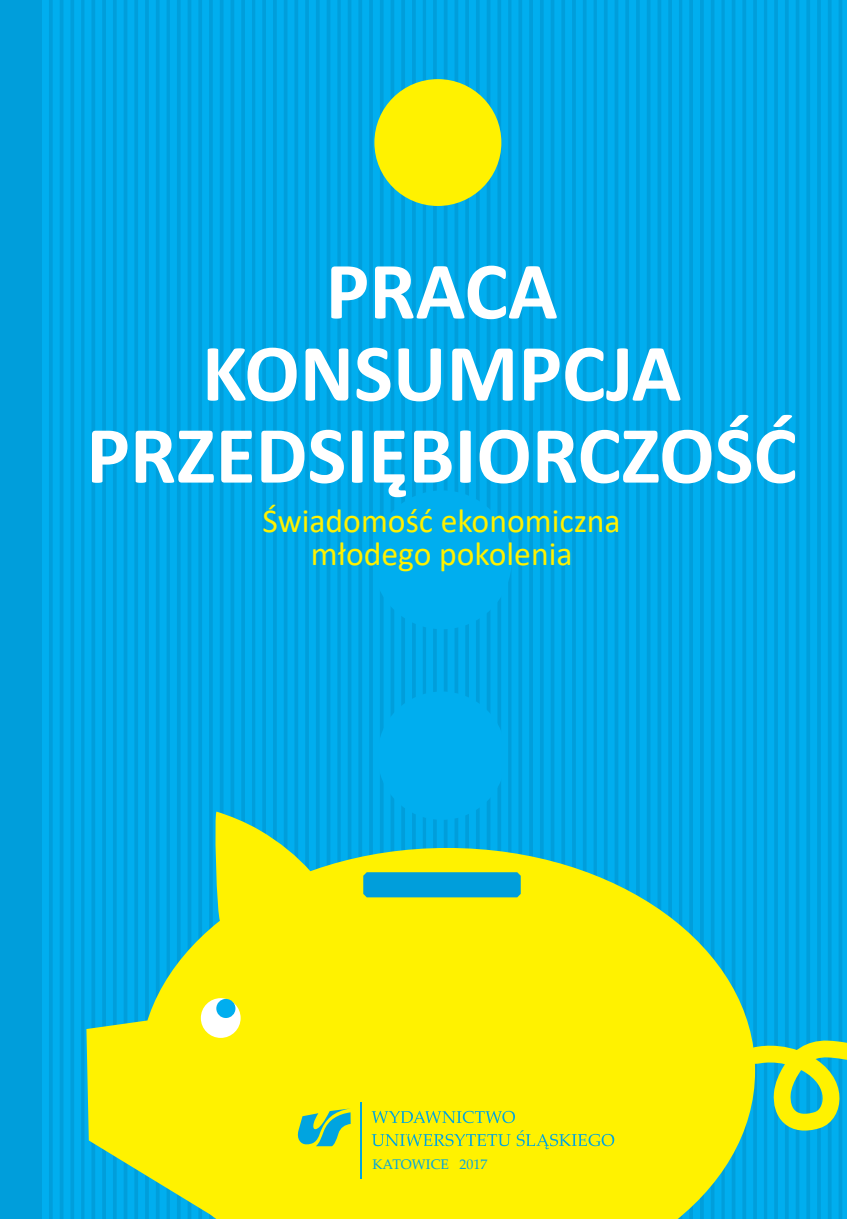
<style>
.page{position:relative;width:847px;height:1219px;background:#fff}
.page>*{position:absolute;margin:0;border:0;box-sizing:border-box;transform-origin:0 0}
.t1{font:700 82.08px/82.1px "Calibri";color:#fff;text-align:center}
.t2{font:33.6px/32.9px "Calibri";color:#fff200;text-align:center}
.t3{font:14px "Palatino Linotype";color:#00a4e0}
</style>
<div class="page">
<div style="left:0;top:0;width:846px;height:1219px;background:#009edb"></div>
<div style="left:42px;top:0;width:7px;height:1219px;background:#00aeef"></div>
<div style="left:53px;top:0;width:7px;height:1219px;background:#00aeef"></div>
<div style="left:63px;top:0;width:7px;height:1219px;background:#00aeef"></div>
<div style="left:74px;top:0;width:7px;height:1219px;background:#00aeef"></div>
<div style="left:84px;top:0;width:7px;height:1219px;background:#00aeef"></div>
<div style="left:95px;top:0;width:7px;height:1219px;background:#00aeef"></div>
<div style="left:106px;top:0;width:7px;height:1219px;background:#00aeef"></div>
<div style="left:117px;top:0;width:7px;height:1219px;background:#00aeef"></div>
<div style="left:127px;top:0;width:7px;height:1219px;background:#00aeef"></div>
<div style="left:138px;top:0;width:7px;height:1219px;background:#00aeef"></div>
<div style="left:149px;top:0;width:7px;height:1219px;background:#00aeef"></div>
<div style="left:159px;top:0;width:7px;height:1219px;background:#00aeef"></div>
<div style="left:170px;top:0;width:7px;height:1219px;background:#00aeef"></div>
<div style="left:180px;top:0;width:7px;height:1219px;background:#00aeef"></div>
<div style="left:191px;top:0;width:7px;height:1219px;background:#00aeef"></div>
<div style="left:202px;top:0;width:7px;height:1219px;background:#00aeef"></div>
<div style="left:213px;top:0;width:7px;height:1219px;background:#00aeef"></div>
<div style="left:223px;top:0;width:7px;height:1219px;background:#00aeef"></div>
<div style="left:234px;top:0;width:7px;height:1219px;background:#00aeef"></div>
<div style="left:245px;top:0;width:7px;height:1219px;background:#00aeef"></div>
<div style="left:255px;top:0;width:7px;height:1219px;background:#00aeef"></div>
<div style="left:266px;top:0;width:7px;height:1219px;background:#00aeef"></div>
<div style="left:277px;top:0;width:7px;height:1219px;background:#00aeef"></div>
<div style="left:287px;top:0;width:7px;height:1219px;background:#00aeef"></div>
<div style="left:298px;top:0;width:7px;height:1219px;background:#00aeef"></div>
<div style="left:309px;top:0;width:7px;height:1219px;background:#00aeef"></div>
<div style="left:319px;top:0;width:7px;height:1219px;background:#00aeef"></div>
<div style="left:330px;top:0;width:7px;height:1219px;background:#00aeef"></div>
<div style="left:340px;top:0;width:7px;height:1219px;background:#00aeef"></div>
<div style="left:351px;top:0;width:7px;height:1219px;background:#00aeef"></div>
<div style="left:362px;top:0;width:7px;height:1219px;background:#00aeef"></div>
<div style="left:383px;top:0;width:7px;height:1219px;background:#00aeef"></div>
<div style="left:394px;top:0;width:7px;height:1219px;background:#00aeef"></div>
<div style="left:405px;top:0;width:7px;height:1219px;background:#00aeef"></div>
<div style="left:415px;top:0;width:7px;height:1219px;background:#00aeef"></div>
<div style="left:426px;top:0;width:7px;height:1219px;background:#00aeef"></div>
<div style="left:436px;top:0;width:7px;height:1219px;background:#00aeef"></div>
<div style="left:447px;top:0;width:7px;height:1219px;background:#00aeef"></div>
<div style="left:458px;top:0;width:7px;height:1219px;background:#00aeef"></div>
<div style="left:469px;top:0;width:7px;height:1219px;background:#00aeef"></div>
<div style="left:479px;top:0;width:7px;height:1219px;background:#00aeef"></div>
<div style="left:490px;top:0;width:7px;height:1219px;background:#00aeef"></div>
<div style="left:501px;top:0;width:7px;height:1219px;background:#00aeef"></div>
<div style="left:511px;top:0;width:7px;height:1219px;background:#00aeef"></div>
<div style="left:522px;top:0;width:7px;height:1219px;background:#00aeef"></div>
<div style="left:532px;top:0;width:7px;height:1219px;background:#00aeef"></div>
<div style="left:543px;top:0;width:7px;height:1219px;background:#00aeef"></div>
<div style="left:554px;top:0;width:7px;height:1219px;background:#00aeef"></div>
<div style="left:565px;top:0;width:7px;height:1219px;background:#00aeef"></div>
<div style="left:575px;top:0;width:7px;height:1219px;background:#00aeef"></div>
<div style="left:586px;top:0;width:7px;height:1219px;background:#00aeef"></div>
<div style="left:596px;top:0;width:7px;height:1219px;background:#00aeef"></div>
<div style="left:607px;top:0;width:7px;height:1219px;background:#00aeef"></div>
<div style="left:618px;top:0;width:7px;height:1219px;background:#00aeef"></div>
<div style="left:628px;top:0;width:7px;height:1219px;background:#00aeef"></div>
<div style="left:639px;top:0;width:7px;height:1219px;background:#00aeef"></div>
<div style="left:650px;top:0;width:7px;height:1219px;background:#00aeef"></div>
<div style="left:661px;top:0;width:7px;height:1219px;background:#00aeef"></div>
<div style="left:671px;top:0;width:7px;height:1219px;background:#00aeef"></div>
<div style="left:682px;top:0;width:7px;height:1219px;background:#00aeef"></div>
<div style="left:692px;top:0;width:7px;height:1219px;background:#00aeef"></div>
<div style="left:703px;top:0;width:7px;height:1219px;background:#00aeef"></div>
<div style="left:714px;top:0;width:7px;height:1219px;background:#00aeef"></div>
<div style="left:373px;top:0;width:7px;height:1219px;background:#00aeef"></div>
<div style="left:724px;top:0;width:7px;height:1219px;background:#00aeef"></div>
<div style="left:735px;top:0;width:7px;height:1219px;background:#00aeef"></div>
<div style="left:745px;top:0;width:7px;height:1219px;background:#00aeef"></div>
<div style="left:756px;top:0;width:7px;height:1219px;background:#00aeef"></div>
<div style="left:766px;top:0;width:7px;height:1219px;background:#00aeef"></div>
<div style="left:777px;top:0;width:7px;height:1219px;background:#00aeef"></div>
<div style="left:788px;top:0;width:7px;height:1219px;background:#00aeef"></div>
<div style="left:799px;top:0;width:7px;height:1219px;background:#00aeef"></div>
<div style="left:809px;top:0;width:7px;height:1219px;background:#00aeef"></div>
<div style="left:820px;top:0;width:7px;height:1219px;background:#00aeef"></div>
<div style="left:831px;top:0;width:7px;height:1219px;background:#00aeef"></div>
<hr style="left:842px;top:0;width:4px;height:1219px;background:#00aeef">
<div style="left:372px;top:490px;width:139px;height:139px;background:#00aeef;border-radius:50%"></div>
<div style="left:377px;top:691px;width:129px;height:129px;background:#00aeef;border-radius:50%"></div>
<svg style="left:147px;top:848px;width:606px;height:371px;background:#dae721"></svg>
<svg style="left:86px;top:1020px;width:142px;height:199px"></svg>
<svg style="left:214px;top:811px;width:124px;height:157px"></svg>
<svg style="left:738px;top:1034px;width:108px;height:115px"></svg>
<div style="left:201px;top:998px;width:39px;height:40px;background:#fff;border-radius:50%"></div>
<div style="left:216px;top:999px;width:19px;height:19px;background:#00aeef;border-radius:50%"></div>
<div style="left:363px;top:872px;width:157px;height:25px;background:#009edb"></div>
<div style="left:374px;top:79px;width:127px;height:127px;background:#fff200;border-radius:50%"></div>
<svg style="left:296px;top:1108px;width:54px;height:38px"></svg>
<hr style="left:360px;top:1102px;width:1px;height:76px;background:#00a4e0">
<svg style="left:371px;top:1111px;width:243px;height:38px;background:#dde71d"></svg>
<h1 class="t1" style="left:86px;top:249px;width:712px">PRACA<br>KONSUMPCJA<br>PRZEDSIĘBIORCZOŚĆ</h1>
<p class="t2" style="left:262px;top:503px;width:359px">Świadomość ekonomiczna młodego pokolenia</p>
<p class="t3" style="left:372px;top:1155px;width:117px">KATOWICE 2017</p>
</div>
